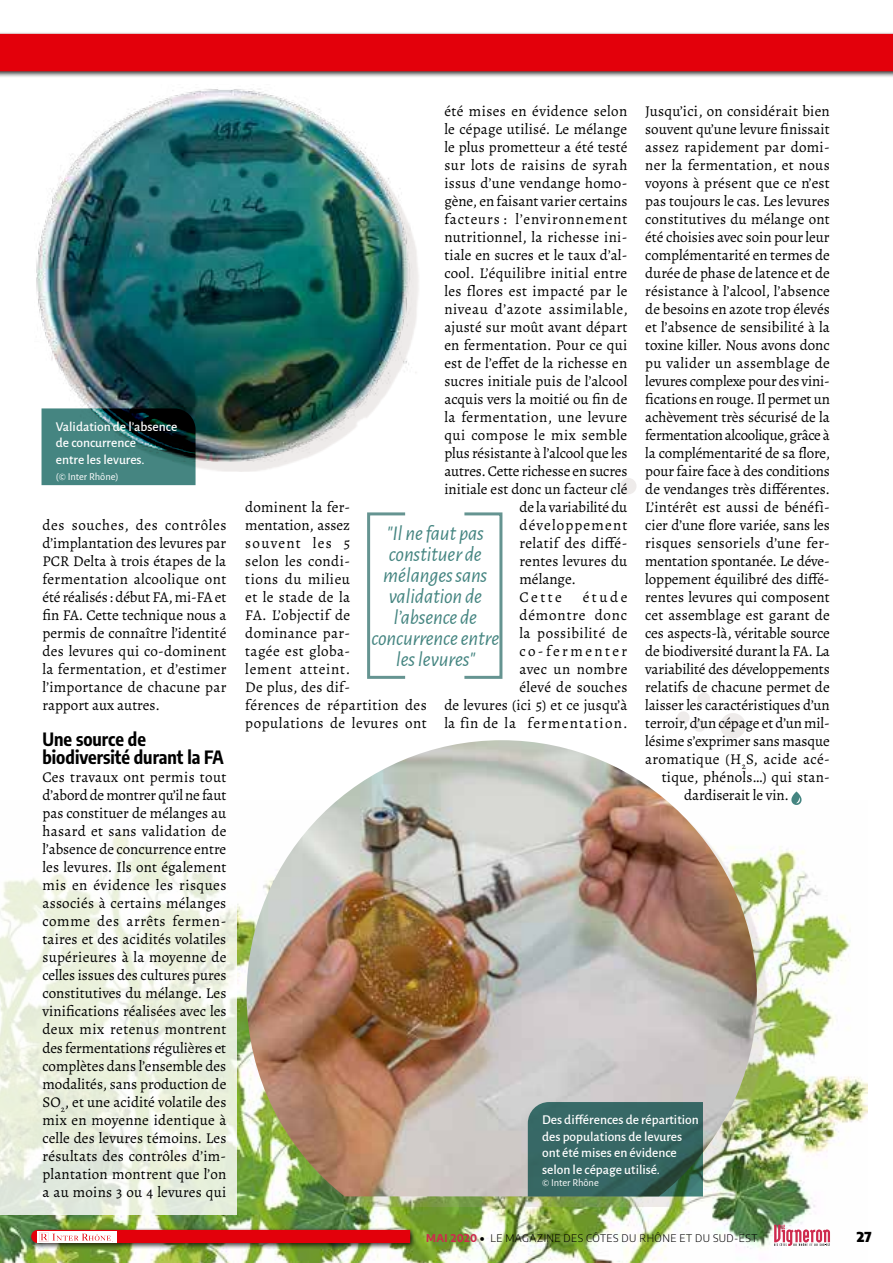
<style>
.page{position:relative;width:893px;height:1263px;background:#fff}
.page>*{position:absolute;margin:0;border:0;box-sizing:border-box;transform-origin:0 0}
.t1{font:italic 21px/21px "Alegreya Sans";letter-spacing:-.01em;color:#458581;text-align:center}
.t2{font:700 18px/18px "Encode Sans Condensed";color:#000}
.t3{font:15px/18px "Alegreya";letter-spacing:.01em;color:#000;text-align:justify}
.t4{font:15px "Alegreya";letter-spacing:-.01em;color:#000}
.t5{font:15px/18px "Alegreya";letter-spacing:.035em;color:#000;text-align:right}
.t6{font:15px "Alegreya";letter-spacing:.03em;color:#000}
.t7{font:15px "Alegreya";letter-spacing:-.02em;color:#000}
.t8{font:15px "Alegreya";letter-spacing:-.015em;color:#000}
.t9{font:15px "Alegreya";letter-spacing:.04em;color:#000}
.t10{font:15px "Alegreya";letter-spacing:.055em;color:#000}
.t11{font:15px "Alegreya";letter-spacing:.075em;color:#000}
.t12{font:500 13.5px/16.5px "Alegreya Sans";color:#fff}
.t13{font:900 13.5px "Encode Sans";color:#000}
.t14{font:300 10.5px "Encode Sans";letter-spacing:.04em;color:#000}
.t15{font:10.5px "Alegreya Sans";letter-spacing:-.005em;color:#fff}
.s1{font-weight:700;color:#ce2a4d}
.s2{font-weight:900}
</style>
<div class="page">
<img style="left:0;top:800px;width:868px;height:463px">
<div style="left:45px;top:95px;width:375px;height:377px;background:#ad9d97;opacity:.2"></div>
<img style="left:36px;top:88px;width:382px;height:374px">
<div style="left:257px;top:751px;width:510px;height:456px;background:#ad9d97;opacity:.2"></div>
<img style="left:247px;top:740px;width:510px;height:456px">
<div style="left:620px;top:478px;width:16px;height:16px;background:#eeebea;border-radius:50%"></div>
<svg style="left:720px;top:713px;width:26px;height:26px"></svg>
<svg style="left:677px;top:692px;width:33px;height:40px"></svg>
<svg style="left:0;top:800px;width:237px;height:414px;fill:#ecf2df"></svg>
<svg style="left:791px;top:791px;width:10px;height:14px"></svg>
<svg style="left:367px;top:512px;width:136px;height:167px"></svg>
<svg style="left:774px;top:1225px;width:56px;height:21px"></svg>
<div style="left:0;top:31px;width:893px;height:46px;background:#000;opacity:.75"></div>
<div style="left:0;top:34px;width:893px;height:37px;background:#e3000b"></div>
<div style="left:28px;top:1227px;width:388px;height:22px;background:#000;opacity:.75"></div>
<svg style="left:31px;top:1230px;width:379px;height:13px;background:#e72d36"></svg>
<svg style="left:42px;top:408px;width:154px;height:77px;background:#336664"></svg>
<svg style="left:528px;top:1102px;width:175px;height:94px;background:#366561"></svg>
<p class="t12" style="left:56px;top:417px;width:123px">Validation de l’absence de concurrence<br>entre les levures.</p>
<p class="t15" style="left:56px;top:469px;width:64px">(© Inter Rhône)</p>
<p class="t3" style="left:42px;top:516px;width:185px">des souches, des contrôles d’implantation des levures par PCR Delta à trois étapes de la fermentation alcoolique ont été réalisés : début FA, mi-FA et fin FA. Cette technique nous a permis de connaître l’identité des levures qui co-dominent la fermentation, et d’estimer l’importance de chacune par rapport aux autres.</p>
<p class="t2" style="left:42px;top:729px;width:183px">Une source de biodiversité durant la FA</p>
<p class="t3" style="left:42px;top:768px;width:186px">Ces travaux ont permis tout d’abord de montrer qu’il ne faut pas constituer de mélanges au hasard et sans validation de l’absence de concurrence entre les levures. Ils ont également mis en évidence les risques associés à certains mélanges comme des arrêts fermen&shy;taires et des acidités volatiles supérieures à la moyenne de celles issues des cultures pures constitutives du mélange. Les vinifications réalisées avec les deux mix retenus montrent des fermentations régulières et complètes dans l’ensemble des modalités, sans production de SO<sub>2</sub>, et une acidité volatile des mix en moyenne identique à celle des levures témoins. Les résultats des contrôles d’im&shy;plantation montrent que l’on a au moins 3 ou 4 levures qui</p>
<p class="t3" style="left:444px;top:102px;width:184px">été mises en évidence selon</p>
<p class="t3" style="left:444px;top:120px;width:184px">le cépage utilisé. Le mélange</p>
<p class="t3" style="left:444px;top:138px;width:185px">le plus prometteur a été testé</p>
<p class="t6" style="left:444px;top:156px;width:184px">sur lots de raisins de syrah</p>
<p class="t3" style="left:444px;top:174px;width:184px">issus d’une vendange homo-</p>
<p class="t3" style="left:444px;top:192px;width:185px">gène, en faisant varier certains</p>
<p class="t10" style="left:444px;top:210px;width:184px">facteurs : l’environnement</p>
<p class="t3" style="left:444px;top:228px;width:185px">nutritionnel, la richesse ini-</p>
<p class="t3" style="left:444px;top:246px;width:185px">tiale en sucres et le taux d’al-</p>
<p class="t3" style="left:444px;top:264px;width:184px">cool. L’équilibre initial entre</p>
<p class="t3" style="left:444px;top:282px;width:185px">les flores est impacté par le</p>
<p class="t9" style="left:444px;top:300px;width:185px">niveau d’azote assimilable,</p>
<p class="t3" style="left:444px;top:318px;width:184px">ajusté sur moût avant départ</p>
<p class="t3" style="left:444px;top:336px;width:184px">en fermentation. Pour ce qui</p>
<p class="t3" style="left:444px;top:354px;width:185px">est de l’effet de la richesse en</p>
<p class="t3" style="left:444px;top:372px;width:184px">sucres initiale puis de l’alcool</p>
<p class="t3" style="left:444px;top:390px;width:184px">acquis vers la moitié ou fin de</p>
<p class="t6" style="left:444px;top:408px;width:184px">la fermentation, une levure</p>
<p class="t6" style="left:444px;top:426px;width:184px">qui compose le mix semble</p>
<p class="t3" style="left:444px;top:444px;width:184px">plus résistante à l’alcool que les</p>
<p class="t4" style="left:444px;top:462px;width:185px">autres. Cette richesse en sucres</p>
<p class="t3" style="left:444px;top:480px;width:184px">initiale est donc un facteur clé</p>
<p class="t4" style="left:519px;top:498px;width:109px">de la variabilité du</p>
<p class="t11" style="left:519px;top:516px;width:109px">développement</p>
<p class="t3" style="left:519px;top:534px;width:109px">relatif des diffé-</p>
<p class="t3" style="left:519px;top:552px;width:109px">rentes levures du</p>
<p class="t3" style="left:519px;top:570px;width:58px">mélange.</p>
<p class="t3" style="left:519px;top:588px;width:44px">Cette</p>
<p class="t3" style="left:245px;top:498px;width:183px;text-align:left">dominent la fer-<br>mentation, assez<br>souvent les 5<br>selon les condi-<br>tions du milieu<br>et le stade de la<br>FA. L’objectif de<br>dominance par-<br>tagée est globa-<br>lement atteint.<br>De plus, des dif-<br>férences de répartition des populations de levures ont</p>
<h1 class="t1" style="left:371px;top:522px;width:129px">"Il ne faut pas constituer de mélanges sans validation de l’absence de concurrence entre les levures"</h1>
<p class="t5" style="left:444px;top:588px;width:185px">étude<br>démontre donc<br>la possibilité de co-fermenter<br>avec un nombre<br>élevé de souches<br>de levures (ici 5) et ce jusqu’à la fin de la fermentation.</p>
<p class="t3" style="left:645px;top:102px;width:186px">Jusqu’ici, on considérait bien</p>
<p class="t3" style="left:645px;top:120px;width:186px">souvent qu’une levure finissait</p>
<p class="t3" style="left:645px;top:138px;width:186px">assez rapidement par domi-</p>
<p class="t3" style="left:645px;top:156px;width:186px">ner la fermentation, et nous</p>
<p class="t3" style="left:645px;top:174px;width:186px">voyons à présent que ce n’est</p>
<p class="t3" style="left:645px;top:192px;width:186px">pas toujours le cas. Les levures</p>
<p class="t3" style="left:645px;top:210px;width:186px">constitutives du mélange ont</p>
<p class="t3" style="left:645px;top:228px;width:186px">été choisies avec soin pour leur</p>
<p class="t3" style="left:645px;top:246px;width:186px">complémentarité en termes de</p>
<p class="t3" style="left:645px;top:264px;width:186px">durée de phase de latence et de</p>
<p class="t3" style="left:645px;top:282px;width:186px">résistance à l’alcool, l’absence</p>
<p class="t3" style="left:645px;top:300px;width:186px">de besoins en azote trop élevés</p>
<p class="t3" style="left:645px;top:318px;width:186px">et l’absence de sensibilité à la</p>
<p class="t3" style="left:645px;top:336px;width:186px">toxine killer. Nous avons donc</p>
<p class="t3" style="left:645px;top:354px;width:186px">pu valider un assemblage de</p>
<p class="t8" style="left:645px;top:372px;width:186px">levures complexe pour des vini-</p>
<p class="t4" style="left:645px;top:390px;width:186px">fications en rouge. Il permet un</p>
<p class="t3" style="left:645px;top:408px;width:186px">achèvement très sécurisé de la</p>
<p class="t7" style="left:645px;top:426px;width:186px">fermentation alcoolique, grâce à</p>
<p class="t4" style="left:645px;top:444px;width:186px">la complémentarité de sa flore,</p>
<p class="t4" style="left:645px;top:462px;width:186px">pour faire face à des conditions</p>
<p class="t3" style="left:645px;top:480px;width:186px">de vendanges très différentes.</p>
<p class="t3" style="left:645px;top:498px;width:186px">L’intérêt est aussi de bénéfi-</p>
<p class="t3" style="left:645px;top:516px;width:186px">cier d’une flore variée, sans les</p>
<p class="t3" style="left:645px;top:534px;width:186px">risques sensoriels d’une fer-</p>
<p class="t4" style="left:645px;top:552px;width:186px">mentation spontanée. Le déve-</p>
<p class="t3" style="left:645px;top:570px;width:186px">loppement équilibré des diffé-</p>
<p class="t3" style="left:645px;top:588px;width:186px">rentes levures qui composent</p>
<p class="t3" style="left:645px;top:606px;width:186px">cet assemblage est garant de</p>
<p class="t4" style="left:645px;top:624px;width:186px">ces aspects-là, véritable source</p>
<p class="t4" style="left:645px;top:642px;width:186px">de biodiversité durant la FA. La</p>
<p class="t4" style="left:645px;top:660px;width:186px">variabilité des développements</p>
<p class="t3" style="left:645px;top:678px;width:186px">relatifs de chacune permet de</p>
<p class="t4" style="left:645px;top:696px;width:186px">laisser les caractéristiques d’un</p>
<p class="t4" style="left:645px;top:714px;width:186px">terroir, d’un cépage et d’un mil-</p>
<p class="t4" style="left:645px;top:732px;width:186px">lésime s’exprimer sans masque</p>
<p class="t3" style="left:645px;top:750px;width:186px">aromatique (H<sub>2</sub>S, acide acé-</p>
<p class="t3" style="left:662px;top:768px;width:170px">tique, phénols…) qui stan-</p>
<p class="t4" style="left:684px;top:786px;width:106px">dardiserait le vin.</p>
<p class="t12" style="left:542px;top:1111px;width:158px">Des différences de répartition des populations de levures ont été mises en évidence selon le cépage utilisé.</p>
<p class="t15" style="left:542px;top:1175px;width:58px">© Inter Rhône</p>
<p class="t14" style="left:426px;top:1231px;width:333px"><span class="s1">MAI 2020</span> <span class="s2">•</span> LE MAGAZINE DES CÔTES DU RHÔNE ET DU SUD-EST</p>
<p class="t13" style="left:857px;top:1226px;width:17px">27</p>
</div>
